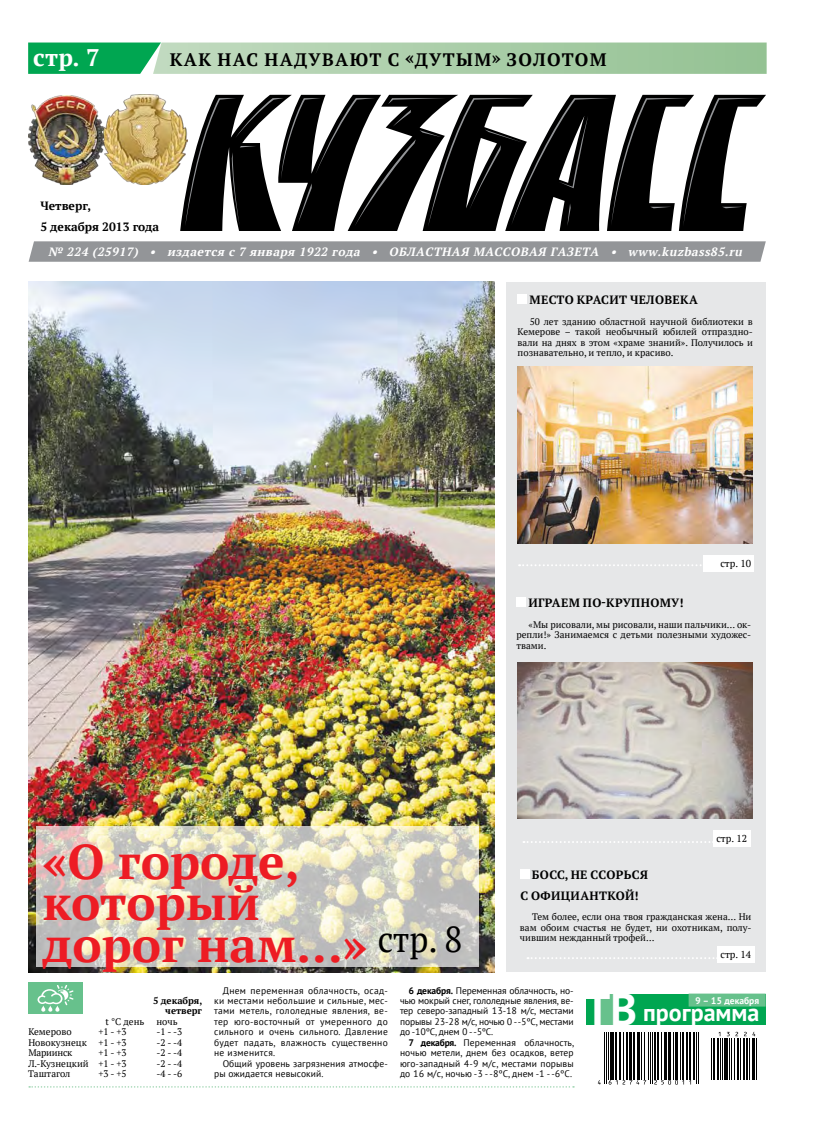
<style>
.page{position:relative;width:820px;height:1134px;background:#fff}
.page>*{position:absolute;margin:0;border:0;box-sizing:border-box;transform-origin:0 0}
.t1{font:700 48.6px/41.8px "PT Serif";color:#ed1c24}
.t2{font:36px "PT Serif";color:#000;scale:.93 1}
.t3{font:700 24px "PT Sans";color:#fff}
.t4{font:700 24px "PT Serif";color:#fff}
.t5{font:700 18px "PT Serif";letter-spacing:.08em;color:#000}
.t6{font:italic 700 12px "PT Serif";color:#fff}
.t7{font:700 12px/20.9px "PT Serif";letter-spacing:.03em;color:#000}
.t8{font:700 12px/20.9px "PT Serif";color:#000}
.t9{font:10px "PT Serif";color:#000}
.t10{font:9.5px/10.4px "PT Sans";letter-spacing:.01em;color:#000;text-align:justify}
.t11{font:9.5px/10.4px "PT Serif";color:#000;text-align:justify}
.t12{font:700 9.5px/10.4px "PT Serif";color:#000;text-align:right}
.t13{font:700 9.5px "PT Sans";color:#fff}
.t14{font:9.5px "PT Serif";letter-spacing:-.02em;color:#000}
.s1{font-weight:700}
.s2{font-size:45px}
</style>
<div class="page">
<img style="left:28px;top:281px;width:466px;height:692px">
<svg style="left:29px;top:241px;width:736px;height:21px;background:#96989b"></svg>
<svg style="left:28px;top:43px;width:738px;height:31px;background:#8fc79b"></svg>
<div style="left:505px;top:282px;width:260px;height:690px;background:#e6e7e8"></div>
<div style="left:517px;top:294px;width:10px;height:10px;background:#fff"></div>
<svg style="left:519px;top:564px;width:183px;height:2px"></svg>
<svg style="left:523px;top:841px;width:187px;height:2px"></svg>
<div style="left:702px;top:555px;width:51px;height:17px;background:#fff"></div>
<div style="left:712px;top:830px;width:38px;height:17px;background:#fff"></div>
<div style="left:29px;top:982px;width:54px;height:32px;background:#67c18c"></div>
<svg style="left:37px;top:985px;width:37px;height:27px"></svg>
<svg style="left:29px;top:1086px;width:544px;height:2px"></svg>
<svg style="left:599px;top:1031px;width:158px;height:54px"></svg>
<hr style="left:604px;top:1032px;width:1px;height:51px;background:#000">
<hr style="left:606px;top:1032px;width:1px;height:51px;background:#000">
<hr style="left:608px;top:1032px;width:1px;height:47px;background:#000">
<hr style="left:610px;top:1032px;width:4px;height:47px;background:#000">
<hr style="left:615px;top:1032px;width:2px;height:47px;background:#000">
<hr style="left:619px;top:1032px;width:2px;height:47px;background:#000">
<hr style="left:623px;top:1032px;width:1px;height:47px;background:#000">
<hr style="left:626px;top:1032px;width:1px;height:47px;background:#000">
<hr style="left:629px;top:1032px;width:2px;height:47px;background:#000">
<hr style="left:633px;top:1032px;width:1px;height:47px;background:#000">
<hr style="left:637px;top:1032px;width:2px;height:47px;background:#000">
<hr style="left:641px;top:1032px;width:1px;height:47px;background:#000">
<hr style="left:644px;top:1032px;width:1px;height:47px;background:#000">
<hr style="left:648px;top:1032px;width:1px;height:47px;background:#000">
<hr style="left:650px;top:1032px;width:1px;height:51px;background:#000">
<hr style="left:651px;top:1032px;width:1px;height:51px;background:#000">
<hr style="left:654px;top:1032px;width:1px;height:47px;background:#000">
<hr style="left:656px;top:1032px;width:2px;height:47px;background:#000">
<hr style="left:660px;top:1032px;width:1px;height:47px;background:#000">
<hr style="left:663px;top:1032px;width:3px;height:47px;background:#000">
<hr style="left:667px;top:1032px;width:3px;height:47px;background:#000">
<hr style="left:672px;top:1032px;width:1px;height:47px;background:#000">
<hr style="left:674px;top:1032px;width:3px;height:47px;background:#000">
<hr style="left:679px;top:1032px;width:1px;height:47px;background:#000">
<hr style="left:681px;top:1032px;width:2px;height:47px;background:#000">
<hr style="left:685px;top:1032px;width:2px;height:47px;background:#000">
<hr style="left:688px;top:1032px;width:2px;height:47px;background:#000">
<hr style="left:692px;top:1032px;width:2px;height:47px;background:#000">
<hr style="left:695px;top:1032px;width:1px;height:51px;background:#000">
<hr style="left:697px;top:1032px;width:1px;height:51px;background:#000">
<hr style="left:710px;top:1038px;width:1px;height:41px;background:#000">
<hr style="left:712px;top:1038px;width:2px;height:41px;background:#000">
<hr style="left:716px;top:1038px;width:2px;height:41px;background:#000">
<hr style="left:720px;top:1038px;width:1px;height:41px;background:#000">
<hr style="left:722px;top:1038px;width:1px;height:41px;background:#000">
<hr style="left:724px;top:1038px;width:4px;height:41px;background:#000">
<hr style="left:729px;top:1038px;width:1px;height:41px;background:#000">
<hr style="left:731px;top:1038px;width:1px;height:41px;background:#000">
<hr style="left:734px;top:1038px;width:1px;height:41px;background:#000">
<hr style="left:737px;top:1038px;width:2px;height:41px;background:#000">
<hr style="left:740px;top:1038px;width:1px;height:41px;background:#000">
<hr style="left:743px;top:1038px;width:1px;height:41px;background:#000">
<hr style="left:746px;top:1038px;width:1px;height:41px;background:#000">
<hr style="left:749px;top:1038px;width:1px;height:41px;background:#000">
<hr style="left:752px;top:1038px;width:2px;height:41px;background:#000">
<hr style="left:756px;top:1038px;width:1px;height:41px;background:#000">
<svg style="left:608px;top:1080px;width:38px;height:4px"></svg>
<svg style="left:654px;top:1080px;width:29px;height:4px"></svg>
<svg style="left:752px;top:1032px;width:3px;height:4px"></svg>
<svg style="left:743px;top:1032px;width:3px;height:4px"></svg>
<svg style="left:726px;top:1032px;width:3px;height:4px"></svg>
<img style="left:28px;top:95px;width:74px;height:89px">
<img style="left:102px;top:95px;width:78px;height:90px">
<div style="left:585px;top:994px;width:180px;height:31px;background:#00a651"></div>
<div style="left:599px;top:993px;width:17px;height:31px;background:#67c18c"></div>
<div style="left:688px;top:993px;width:77px;height:13px;background:#67c18c"></div>
<svg style="left:36px;top:826px;width:442px;height:141px;background:#d5d2c3"></svg>
<svg style="left:527px;top:957px;width:187px;height:2px"></svg>
<div style="left:716px;top:946px;width:38px;height:17px;background:#fff"></div>
<div style="left:519px;top:869px;width:10px;height:10px;background:#fff"></div>
<div style="left:516px;top:597px;width:9px;height:10px;background:#fff"></div>
<img style="left:517px;top:663px;width:235px;height:156px">
<img style="left:517px;top:366px;width:235px;height:177px">
<svg style="left:180px;top:95px;width:585px;height:136px;fill:#010101"></svg>
<svg style="left:185px;top:98px;width:575px;height:129px;fill:#000"></svg>
<h3 class="t4" style="left:33px;top:41px;width:68px">стр. 7</h3>
<h3 class="t5" style="left:170px;top:48px;width:438px">Как нас надувают с «дутым» золотом</h3>
<p class="t8" style="left:41px;top:195px;width:120px">Четверг,<br>5 декабря 2013 года</p>
<p class="t6" style="left:48px;top:244px;width:369px">№ 224 (25917) • издается с 7 января 1922 года • ОБЛАСТНА</p>
<p class="t6" style="left:460px;top:244px;width:23px">Я МАССОВА</p>
<p class="t6" style="left:537px;top:244px;width:52px">Я ГА-ЗЕ-ТА</p>
<p class="t6" style="left:610px;top:244px;width:136px">• www.kuzbass85.ru</p>
<p class="t7" style="left:529px;top:289px;width:170px">Ме сто красит человека</p>
<p class="t11" style="left:517px;top:316px;width:236px;text-indent:12px">50 лет зданию областной научной библиотеки в Кемерове – такой необычный юбилей отпраздно&shy;вали на днях в этом «храме знаний». Получилось и познавательно, и тепло, и красиво.</p>
<p class="t9" style="left:720px;top:557px;width:32px">стр. 10</p>
<p class="t7" style="left:528px;top:592px;width:96px">Играем по-КРУП</p>
<p class="t7" style="left:640px;top:592px;width:44px">ному!</p>
<p class="t11" style="left:516px;top:619px;width:236px;text-indent:12px">«Мы рисовали, мы рисовали, наши пальчики… ок&shy;репли!» Занимаемся с детьми полезными художес&shy;твами.</p>
<h1 class="t1" style="left:42px;top:840px;width:326px">«О городе, который дорог нам...»</h1>
<h2 class="t2" style="left:377px;top:916px;width:93px">стр. 8</h2>
<p class="t9" style="left:716px;top:832px;width:32px">стр. 12</p>
<p class="t7" style="left:520px;top:864px;width:128px;text-indent:11px">Босс, не ссорься с официанткой!</p>
<p class="t11" style="left:519px;top:912px;width:233px;text-indent:12px">Тем более, если она твоя гражданская жена… Ни вам обоим счастья не будет, ни охотникам, полу&shy;чившим нежданный трофей…</p>
<p class="t9" style="left:720px;top:948px;width:32px">стр. 14</p>
<p class="t12" style="left:153px;top:995px;width:51px">5 декабря, четверг</p>
<p class="t11" style="left:105px;top:1016px;width:40px">t °С день</p>
<p class="t11" style="left:156px;top:1016px;width:23px">ночь</p>
<p class="t11" style="left:28px;top:1027px;width:45px">Кемерово</p>
<p class="t11" style="left:98px;top:1027px;width:30px">+1 - +3</p>
<p class="t11" style="left:156px;top:1027px;width:27px">-1 - -3</p>
<p class="t11" style="left:28px;top:1037px;width:100px">Новокузнецк +1 - +3</p>
<p class="t11" style="left:156px;top:1037px;width:27px">-2 - -4</p>
<p class="t14" style="left:28px;top:1047px;width:46px">Мариинск</p>
<p class="t11" style="left:98px;top:1048px;width:30px">+1 - +3</p>
<p class="t11" style="left:156px;top:1048px;width:27px">-2 - -4</p>
<p class="t11" style="left:28px;top:1058px;width:100px">Л.-Кузнецкий +1 - +3</p>
<p class="t11" style="left:156px;top:1058px;width:27px">-2 - -4</p>
<p class="t11" style="left:28px;top:1068px;width:44px">Таштагол</p>
<p class="t11" style="left:98px;top:1068px;width:30px">+3 - +5</p>
<p class="t11" style="left:156px;top:1068px;width:27px">-4 - -6</p>
<p class="t10" style="left:214px;top:985px;width:175px;text-indent:9px">Днем переменная облачность, осад&shy;ки местами небольшие и сильные, мес&shy;тами метель, гололедные явления, ве&shy;тер юго-восточный от умеренного до сильного и очень сильного. Давление будет падать, влажность существенно не изменится.</p>
<p class="t10" style="left:214px;top:1058px;width:175px;text-indent:9px">Общий уровень загрязнения атмосфе&shy;ры ожидается невысокий.</p>
<p class="t10" style="left:400px;top:985px;width:175px;text-indent:9px"><span class="s1">6 декабря.</span> Переменная облачность, но&shy;чью мокрый снег, гололедные явления, ве&shy;тер северо-западный 13-18 м/с, местами порывы 23-28 м/с, ночью 0 - -5ºС, местами до -10ºС, днем 0 - -5ºС.</p>
<p class="t10" style="left:400px;top:1037px;width:175px;text-indent:9px"><span class="s1">7 декабря.</span> Переменная облачность, ночью метели, днем без осадков, ветер юго-западный 4-9 м/с, местами порывы до 16 м/с, ночью -3 - -8ºС, днем -1 - -6ºС.</p>
<h3 class="t3" style="left:584px;top:996px;width:176px"><span class="s2">TВ</span> программа</h3>
<p class="t13" style="left:694px;top:994px;width:65px">9 – 15 декабря</p>
</div>
